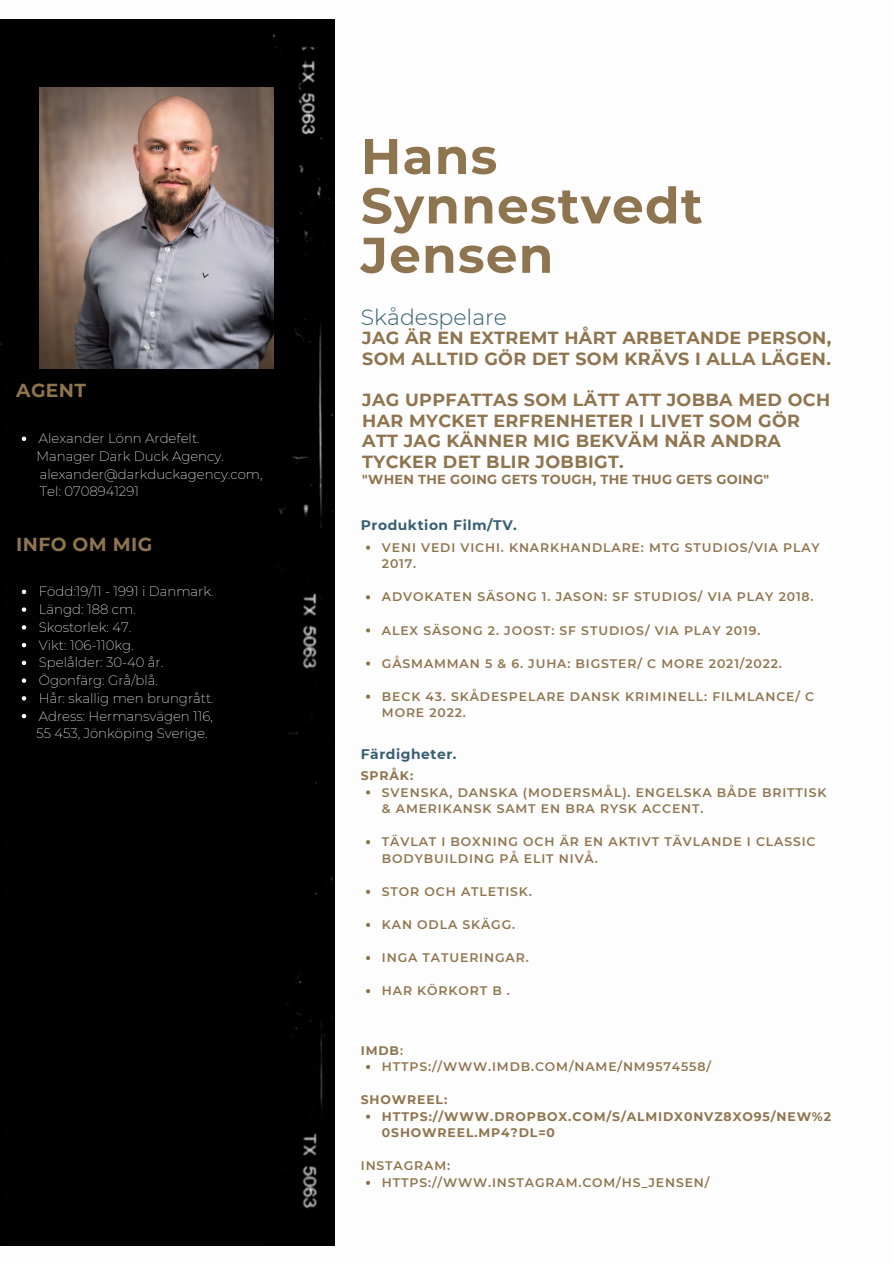
<style>
.page{position:relative;width:894px;height:1264px;background:#fff}
.page>*{position:absolute;margin:0;border:0;box-sizing:border-box;transform-origin:0 0}
.t1{font:700 50.1px/49.3px "Montserrat";letter-spacing:.025em;color:#8f754f}
.t2{font:300 22.05px "Montserrat";color:#385f71}
.t3{font:700 18.75px "Montserrat";letter-spacing:.02em;color:#8f754f}
.t4{font:700 17.55px/20.5px "Montserrat";letter-spacing:.02em;color:#8f754f}
.t5{font:700 13.8px "Montserrat";letter-spacing:.04em;color:#385f71}
.t6{font:200 13.35px "Montserrat";color:#fdfdfd}
.t7{font:700 13.05px "Montserrat";letter-spacing:.02em;color:#8f754f}
.t8{font:600 12.45px/16.5px "Montserrat";letter-spacing:.07em;color:#8f754f}
.t9{font:700 12.45px/16.5px "Montserrat";letter-spacing:.07em;color:#8f754f}
.s1{font-weight:600}
</style>
<div class="page">
<div style="left:0;top:19px;width:334px;height:1226px;background:#010101"></div>
<img style="left:39px;top:87px;width:235px;height:282px">
<svg style="left:22px;top:436px;width:4px;height:5px"></svg>
<svg style="left:22px;top:589px;width:4px;height:5px"></svg>
<svg style="left:22px;top:607px;width:4px;height:5px"></svg>
<svg style="left:22px;top:625px;width:4px;height:4px"></svg>
<svg style="left:22px;top:643px;width:4px;height:4px"></svg>
<svg style="left:22px;top:660px;width:4px;height:5px"></svg>
<svg style="left:22px;top:678px;width:4px;height:5px"></svg>
<svg style="left:22px;top:696px;width:4px;height:4px"></svg>
<svg style="left:22px;top:714px;width:4px;height:4px"></svg>
<svg style="left:366px;top:545px;width:4px;height:4px"></svg>
<svg style="left:366px;top:595px;width:4px;height:4px"></svg>
<svg style="left:366px;top:628px;width:4px;height:4px"></svg>
<svg style="left:366px;top:661px;width:4px;height:4px"></svg>
<svg style="left:366px;top:694px;width:4px;height:4px"></svg>
<svg style="left:366px;top:790px;width:4px;height:4px"></svg>
<svg style="left:366px;top:840px;width:4px;height:4px"></svg>
<svg style="left:366px;top:889px;width:4px;height:4px"></svg>
<svg style="left:366px;top:922px;width:4px;height:5px"></svg>
<svg style="left:366px;top:956px;width:4px;height:4px"></svg>
<svg style="left:366px;top:989px;width:4px;height:4px"></svg>
<svg style="left:366px;top:1065px;width:4px;height:4px"></svg>
<svg style="left:366px;top:1114px;width:4px;height:4px"></svg>
<svg style="left:366px;top:1180px;width:4px;height:4px"></svg>
<p class="t3" style="left:16px;top:379px;width:71px">AGENT</p>
<p class="t6" style="left:39px;top:430px;width:162px">Alexander Lönn Ardefelt.</p>
<p class="t6" style="left:36px;top:448px;width:189px">Manager Dark Duck Agency.</p>
<p class="t6" style="left:40px;top:466px;width:224px">alexander@darkduckagency.com,</p>
<p class="t6" style="left:40px;top:483px;width:101px">Tel: 0708941291</p>
<p class="t3" style="left:16px;top:532px;width:137px">INFO OM MIG</p>
<p class="t6" style="left:39px;top:583px;width:176px">Född:19/11 - 1991 i Danmark.</p>
<p class="t6" style="left:39px;top:601px;width:98px">Längd: 188 cm.</p>
<p class="t6" style="left:39px;top:619px;width:94px">Skostorlek: 47.</p>
<p class="t6" style="left:39px;top:636px;width:96px">Vikt: 106-110kg.</p>
<p class="t6" style="left:39px;top:654px;width:126px">Spelålder: 30-40 år.</p>
<p class="t6" style="left:39px;top:672px;width:121px">Ögonfärg: Grå/blå.</p>
<p class="t6" style="left:39px;top:690px;width:176px">Hår: skallig men brungrått.</p>
<p class="t6" style="left:39px;top:707px;width:175px">Adress: Hermansvägen 116,</p>
<p class="t6" style="left:36px;top:725px;width:173px">55 453, Jönköping Sverige.</p>
<p class="t1" style="left:361px;top:131px;width:343px">Hans<br>Synnestvedt<br>Jensen</p>
<p class="t2" style="left:361px;top:304px;width:148px">Skådespelare</p>
<p class="t4" style="left:362px;top:328px;width:470px">JAG ÄR EN EXTREMT HÅRT ARBETANDE PERSON,<br>SOM ALLTID GÖR DET SOM KRÄVS I ALLA LÄGEN.</p>
<p class="t4" style="left:362px;top:389px;width:469px">JAG UPPFATTAS SOM LÄTT ATT JOBBA MED OCH HAR MYCKET ERFRENHETER I LIVET SOM GÖR ATT JAG KÄNNER MIG BEKVÄM NÄR ANDRA TYCKER DET BLIR JOBBIGT.</p>
<p class="t7" style="left:362px;top:472px;width:408px">"WHEN THE GOING GETS TOUGH, THE THUG GETS GOING"</p>
<p class="t5" style="left:361px;top:516px;width:157px">Produktion Film/TV.</p>
<p class="t8" style="left:382px;top:539px;width:439px">VENI VEDI VICHI. KNARKHANDLARE: MTG STUDIOS/VIA PLAY<br>2017.</p>
<p class="t8" style="left:382px;top:588px;width:433px">ADVOKATEN SÄSONG 1. JASON: SF STUDIOS/ VIA PLAY 2018.</p>
<p class="t8" style="left:382px;top:622px;width:380px">ALEX SÄSONG 2. JOOST: SF STUDIOS/ VIA PLAY 2019.</p>
<p class="t8" style="left:382px;top:655px;width:401px">GÅSMAMMAN 5 &amp; 6. JUHA: BIGSTER/ C MORE 2021/2022.</p>
<p class="t8" style="left:382px;top:688px;width:434px">BECK 43. SKÅDESPELARE DANSK KRIMINELL: FILMLANCE/ C<br>MORE 2022.</p>
<p class="t5" style="left:361px;top:746px;width:97px">Färdigheter.</p>
<p class="t8" style="left:382px;top:784px;width:446px">SVENSKA, DANSKA (MODERSMÅL). ENGELSKA BÅDE BRITTISK &amp; AMERIKANSK SAMT EN BRA RYSK ACCENT.</p>
<p class="t8" style="left:382px;top:833px;width:435px">TÄVLAT I BOXNING OCH ÄR EN AKTIVT TÄVLANDE I CLASSIC<br>BODYBUILDING PÅ ELIT NIVÅ.</p>
<p class="t8" style="left:382px;top:883px;width:151px">STOR OCH ATLETISK.</p>
<p class="t8" style="left:382px;top:916px;width:135px">KAN ODLA SKÄGG.</p>
<p class="t8" style="left:382px;top:949px;width:148px">INGA TATUERINGAR.</p>
<p class="t8" style="left:382px;top:982px;width:129px">HAR KÖRKORT B .</p>
<p class="t9" style="left:361px;top:767px;width:54px">SPRÅK:</p>
<p class="t9" style="left:361px;top:1041px;width:44px">IMDB<span class="s1">:</span></p>
<p class="t8" style="left:382px;top:1058px;width:330px">HTTPS://WWW.IMDB.COM/NAME/NM9574558/</p>
<p class="t9" style="left:382px;top:1108px;width:450px">HTTPS://WWW.DROPBOX.COM/S/ALMIDX0NVZ8XO95/NEW%2<br>0SHOWREEL.MP4?DL=0</p>
<p class="t8" style="left:382px;top:1174px;width:329px">HTTPS://WWW.INSTAGRAM.COM/HS_JENSEN/</p>
<p class="t9" style="left:361px;top:1091px;width:88px">SHOWREEL:</p>
<p class="t8" style="left:361px;top:1157px;width:91px">INSTAGRAM:</p>
</div>
